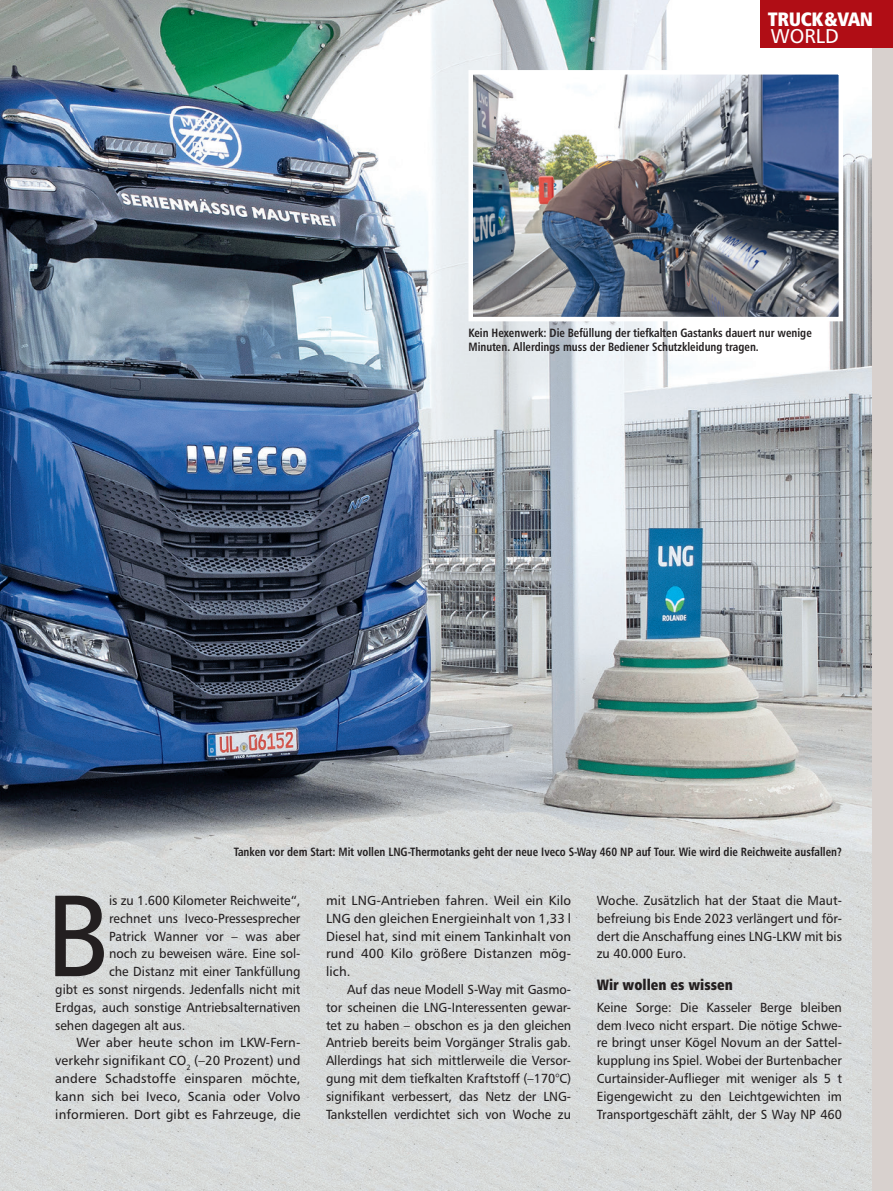
<style>
.page{position:relative;width:893px;height:1191px;background:#fff}
.page>*{position:absolute;margin:0;border:0;box-sizing:border-box;transform-origin:0 0}
.t1{font:115.95px "Humanist 777 BT Roman B";color:#231f20;scale:.95 1}
.t2{font:19.95px "Humanist 777 BT Roman B";color:#fff}
.t3{font:19.35px "Humanist 777 BT Extra Black Cond B";letter-spacing:-.02em;color:#fff}
.t4{font:15px "Humanist 777 BT Extra Black Cond B";color:#231f20;scale:.95 1}
.t5{font:13.2px/17.9px "Humanist 777 BT Roman B";color:#231f20;text-align:justify;scale:.95 1}
.t6{font:13.2px/17.9px "Humanist 777 BT Roman B";color:#231f20;text-align:justify}
.t7{font:12px/13.5px "Humanist 777 BT Bold Condensed B";color:#231f20;scale:.95 1}
</style>
<div class="page">
<div style="left:1px;top:0;width:892px;height:1191px;background:#d8d1ce"></div>
<img style="left:0;top:0;width:872px;height:1191px">
<img style="left:473px;top:75px;width:365px;height:241px">
<div style="left:468px;top:70px;width:375px;height:251px;border:4px solid #fff"></div>
<div style="left:760px;top:0;width:133px;height:48px;background:#b00d15"></div>
<h3 class="t3" style="left:768px;top:7px;width:107px">TRUCK&amp;VAN</h3>
<h2 class="t2" style="left:771px;top:23px;width:69px">WORLD</h2>
<p class="t7" style="left:468px;top:326px;width:363px">Kein Hexenwerk: Die Befüllung der tiefkalten Gastanks dauert nur wenige<br>Minuten. Allerdings muss der Bediener Schutzkleidung tragen.</p>
<p class="t7" style="left:234px;top:845px;width:642px">Tanken vor dem Start: Mit vollen LNG-Thermotanks geht der neue Iveco S-Way 460 NP auf Tour. Wie wird die Reichweite ausfallen?</p>
<h1 class="t1" style="left:46px;top:863px;width:68px">B</h1>
<p class="t5" style="left:109px;top:891px;width:203px">is zu 1.600 Kilometer Reichweite“,</p>
<p class="t5" style="left:109px;top:909px;width:203px">rechnet uns Iveco-Pressesprecher</p>
<p class="t5" style="left:109px;top:926px;width:203px">Patrick Wanner vor – was aber</p>
<p class="t5" style="left:109px;top:944px;width:203px">noch zu beweisen wäre. Eine sol-</p>
<p class="t5" style="left:109px;top:962px;width:203px">che Distanz mit einer Tankfüllung</p>
<p class="t5" style="left:55px;top:980px;width:260px">gibt es sonst nirgends. Jedenfalls nicht mit</p>
<p class="t5" style="left:55px;top:998px;width:260px">Erdgas, auch sonstige Antriebsalternativen</p>
<p class="t5" style="left:55px;top:1016px;width:138px">sehen dagegen alt aus.</p>
<p class="t6" style="left:77px;top:1033px;width:225px">Wer aber heute schon im LKW-Fern-</p>
<p class="t6" style="left:55px;top:1051px;width:247px">verkehr signifikant CO<sub>2</sub> (–20 Prozent) und</p>
<p class="t6" style="left:55px;top:1069px;width:247px">andere Schadstoffe einsparen möchte,</p>
<p class="t6" style="left:55px;top:1087px;width:247px">kann sich bei Iveco, Scania oder Volvo</p>
<p class="t6" style="left:55px;top:1105px;width:247px">informieren. Dort gibt es Fahrzeuge, die</p>
<p class="t6" style="left:326px;top:891px;width:247px">mit LNG-Antrieben fahren. Weil ein Kilo LNG den gleichen Energieinhalt von 1,33 l Diesel hat, sind mit einem Tankinhalt von rund 400 Kilo größere Distanzen mög&shy;lich.</p>
<p class="t5" style="left:326px;top:980px;width:260px;text-indent:21px">Auf das neue Modell S-Way mit Gasmo&shy;tor scheinen die LNG-Interessenten gewar&shy;tet zu haben – obschon es ja den gleichen Antrieb bereits beim Vorgänger Stralis gab.<br>Allerdings hat sich mittlerweile die Versor&shy;gung mit dem tiefkalten Kraftstoff (–170°C) signifikant verbessert, das Netz der LNG-Tankstellen verdichtet sich von Woche zu</p>
<p class="t5" style="left:597px;top:891px;width:260px">Woche. Zusätzlich hat der Staat die Maut&shy;befreiung bis Ende 2023 verlängert und för&shy;dert die Anschaffung eines LNG-LKW mit bis zu 40.000 Euro.</p>
<p class="t4" style="left:597px;top:974px;width:145px">Wir wollen es wissen</p>
<p class="t5" style="left:597px;top:998px;width:260px">Keine Sorge: Die Kasseler Berge bleiben dem Iveco nicht erspart. Die nötige Schwe&shy;re bringt unser Kögel Novum an der Sattel&shy;kupplung ins Spiel. Wobei der Burtenbacher Curtainsider-Auflieger mit weniger als 5 t Eigengewicht zu den Leichtgewichten im Transportgeschäft zählt, der S Way NP 460</p>
</div>
